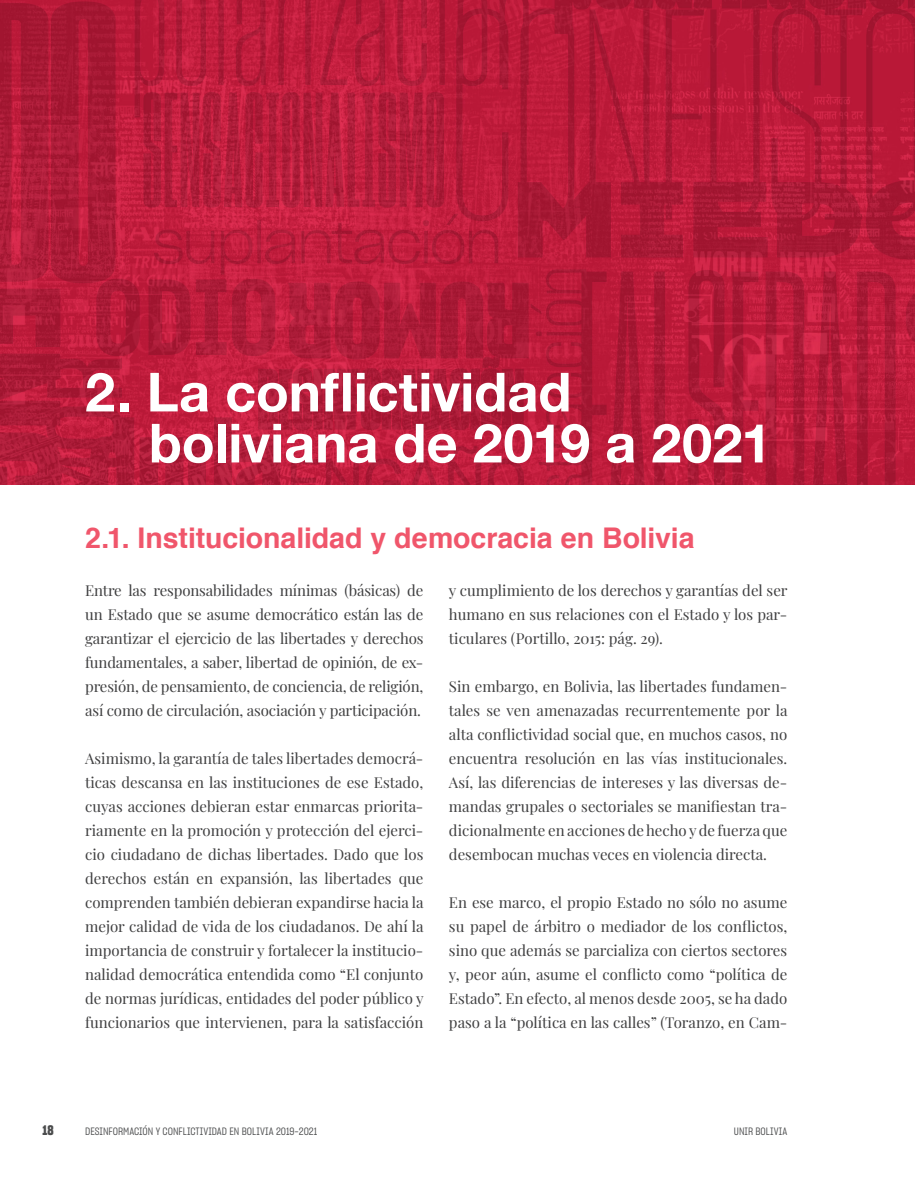
<style>
.page{position:relative;width:915px;height:1191px;background:#fff}
.page>*{position:absolute;margin:0;border:0;box-sizing:border-box;transform-origin:0 0}
.Heading_1{font:700 54px/51px "Helvetica Neue LT Std";color:#fff}
.Heading_2{font:700 28.5px "Helvetica";letter-spacing:-.005em;color:#f0566b}
.Body_copy{font:15px/24px "Playfair Display";color:#3e3e3f;text-align:justify}
.Body_unbreak{font:15px/24px "Playfair Display";color:#3e3e3f;text-align:justify}
.t1{font:13.5px "Sharp Grotesk Bold 15";color:#4b4c4d}
.t2{font:10.5px "Sharp Grotesk Book 15";color:#4b4c4d}
</style>
<div class="page">
<img style="left:0;top:0;width:914px;height:485px">
<p class="Heading_1" style="left:149px;top:365px;width:623px;text-indent:-64px">2. La conflictividad boliviana de 2019 a 2021</p>
<p class="Heading_2" style="left:85px;top:515px;width:610px">2.1. Institucionalidad y democracia en Bolivia</p>
<p class="Body_copy" style="left:85px;top:577px;width:340px">Entre las responsabilidades mínimas (básicas) de un Estado que se asume democrático están las de garantizar el ejercicio de las libertades y derechos fundamentales, a saber, libertad de opinión, de ex&shy;presión, de pensamiento, de conciencia, de religión, así como de circulación, asociación y participación.</p>
<p class="Body_copy" style="left:85px;top:745px;width:340px">Asimismo, la garantía de tales libertades democrá&shy;ticas descansa en las instituciones de ese Estado, cuyas acciones debieran estar enmarcas priorita&shy;riamente en la promoción y protección del ejerci&shy;cio ciudadano de dichas libertades. Dado que los derechos están en expansión, las libertades que comprenden también debieran expandirse hacia la mejor calidad de vida de los ciudadanos. De ahí la importancia de construir y fortalecer la institucio&shy;nalidad democrática entendida como “El conjunto de normas jurídicas, entidades del poder público y funcionarios que intervienen, para la satisfacción</p>
<p class="Body_copy" style="left:449px;top:577px;width:340px">y cumplimiento de los derechos y garantías del ser humano en sus relaciones con el Estado y los par&shy;ticulares (Portillo, 2015: pág. 29).</p>
<p class="Body_unbreak" style="left:449px;top:673px;width:340px">Sin embargo, en Bolivia, las libertades fundamen&shy;tales se ven amenazadas recurrentemente por la alta conflictividad social que, en muchos casos, no encuentra resolución en las vías institucionales.<br>Así, las diferencias de intereses y las diversas de&shy;mandas grupales o sectoriales se manifiestan tra&shy;dicionalmente en acciones de hecho y de fuerza que desembocan muchas veces en violencia directa.</p>
<p class="Body_copy" style="left:449px;top:889px;width:340px">En ese marco, el propio Estado no sólo no asume su papel de árbitro o mediador de los conflictos, sino que además se parcializa con ciertos sectores y, peor aún, asume el conflicto como “política de Estado”. En efecto, al menos desde 2005, se ha dado paso a la “política en las calles” (Toranzo, en Cam-</p>
<p class="t1" style="left:43px;top:1121px;width:13px">18</p>
<p class="t2" style="left:85px;top:1124px;width:234px">DESINFORMACIÓN Y CONFLICTIVIDAD EN BOLIVIA 2019-2021</p>
<p class="t2" style="left:733px;top:1124px;width:55px">UNIR BOLIVIA</p>
</div>
